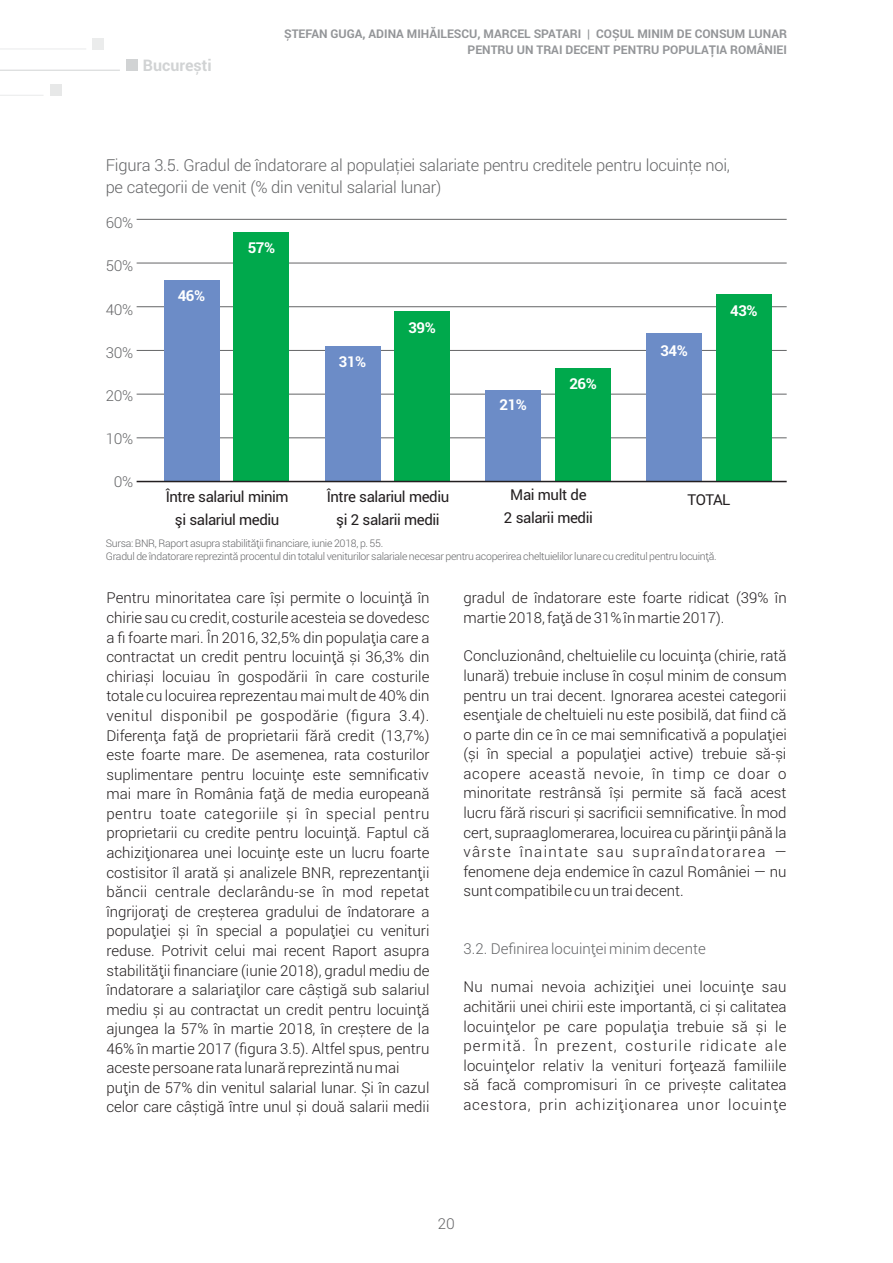
<style>
.page{position:relative;width:893px;height:1263px;background:#fff}
.page>*{position:absolute;margin:0;border:0;box-sizing:border-box;transform-origin:0 0}
.t1{font:300 16.5px/21.8px "Roboto";letter-spacing:-.015em;color:#646567}
.t2{font:700 15.9px "Roboto";color:#d1d3d4}
.t3{font:300 15px/19.5px "Roboto";color:#231f20}
.t4{font:15px/22.5px "Roboto";letter-spacing:-.025em;color:#231f20;text-align:center}
.t5{font:300 15px "Roboto";color:#646567}
.t6{font:700 15px "Roboto";letter-spacing:-.03em;color:#fff}
.t7{font:700 12px/15.9px "Roboto";color:#939598;text-align:right}
.t8{font:300 10.5px/12.9px "Roboto";letter-spacing:-.025em;color:#646567}
.s1{font-family:"Arial"}
</style>
<div class="page">
<hr style="left:0;top:70px;width:120px;height:1px;background:#d1d3d4">
<div style="left:126px;top:59px;width:12px;height:12px;background:#d1d3d4"></div>
<hr style="left:0;top:95px;width:44px;height:1px;background:#e9eaeb">
<div style="left:51px;top:84px;width:11px;height:11px;background:#e7e8e8"></div>
<hr style="left:0;top:48px;width:86px;height:1px;background:#e9eaeb">
<div style="left:92px;top:38px;width:12px;height:11px;background:#ebecec"></div>
<hr style="left:137px;top:263px;width:650px;height:1px;background:#646567">
<hr style="left:137px;top:306px;width:650px;height:1px;background:#646567">
<hr style="left:137px;top:350px;width:650px;height:1px;background:#646567">
<hr style="left:137px;top:437px;width:650px;height:1px;background:#646567">
<hr style="left:137px;top:219px;width:650px;height:1px;background:#646567">
<hr style="left:137px;top:394px;width:650px;height:1px;background:#646567">
<div style="left:164px;top:280px;width:55px;height:201px;background:#6c8cc7"></div>
<div style="left:234px;top:232px;width:55px;height:249px;background:#00a94c"></div>
<div style="left:325px;top:346px;width:55px;height:135px;background:#6c8cc7"></div>
<div style="left:395px;top:311px;width:55px;height:170px;background:#00a94c"></div>
<div style="left:486px;top:390px;width:55px;height:91px;background:#6c8cc7"></div>
<div style="left:555px;top:368px;width:56px;height:113px;background:#00a94c"></div>
<div style="left:647px;top:333px;width:55px;height:148px;background:#6c8cc7"></div>
<div style="left:716px;top:294px;width:55px;height:187px;background:#00a94c"></div>
<hr style="left:137px;top:481px;width:650px;height:1px;background:#231f20">
<p class="t2" style="left:143px;top:54px;width:70px">București</p>
<p class="t7" style="left:284px;top:25px;width:504px">ȘTEFAN GUGA, ADINA MIHĂILESCU, MARCEL SPATARI | COȘUL MINIM DE CONSUM LUNAR<br>PENTRU UN TRAI DECENT PENTRU POPULA<span class="s1">Ț</span>IA ROMÂNIEI</p>
<p class="t1" style="left:106px;top:154px;width:626px">Figura 3.5. Gradul de îndatorare al populaţiei salariate pentru creditele pentru locuinţe noi, pe categorii de venit (% din venitul salarial lunar)</p>
<p class="t5" style="left:106px;top:213px;width:29px">60%</p>
<p class="t5" style="left:106px;top:256px;width:29px">50%</p>
<p class="t5" style="left:106px;top:299px;width:29px">40%</p>
<p class="t5" style="left:106px;top:342px;width:29px">30%</p>
<p class="t5" style="left:106px;top:385px;width:29px">20%</p>
<p class="t5" style="left:106px;top:428px;width:29px">10%</p>
<p class="t5" style="left:114px;top:471px;width:21px">0%</p>
<p class="t6" style="left:178px;top:286px;width:29px">46%</p>
<p class="t6" style="left:248px;top:238px;width:29px">57%</p>
<p class="t4" style="left:166px;top:485px;width:125px">Între salariul minim şi salariul mediu</p>
<p class="t6" style="left:339px;top:351px;width:29px">31%</p>
<p class="t6" style="left:408px;top:318px;width:29px">39%</p>
<p class="t6" style="left:500px;top:394px;width:29px">21%</p>
<p class="t6" style="left:569px;top:374px;width:29px">26%</p>
<p class="t6" style="left:660px;top:340px;width:29px">34%</p>
<p class="t6" style="left:730px;top:301px;width:29px">43%</p>
<p class="t4" style="left:327px;top:485px;width:124px">Între salariul mediu şi 2 salarii medii</p>
<p class="t4" style="left:504px;top:483px;width:90px">Mai mult de<br>2 salarii medii</p>
<p class="t4" style="left:688px;top:488px;width:44px">TOTAL</p>
<p class="t8" style="left:106px;top:536px;width:612px">Sursa: BNR, Raport asupra stabilității financiare, iunie 2018, p. 55.<br>Gradul de îndatorare reprezintă procentul din totalul veniturilor salariale necesar pentru acoperirea cheltuielilor lunare cu creditul pentru locuință.</p>
<p class="t3" style="left:106px;top:588px;width:325px">Pentru minoritatea care își permite o locuință în chirie sau cu credit, costurile acesteia se dovedesc a fi foarte mari. În 2016, 32,5% din populația care a contractat un credit pentru locuință și 36,3% din chiriași locuiau în gospodării în care costurile totale cu locuirea reprezentau mai mult de 40% din venitul disponibil pe gospodărie (figura 3.4).<br>Diferența față de proprietarii fără credit (13,7%) este foarte mare. De asemenea, rata costurilor suplimentare pentru locuințe este semnificativ mai mare în România față de media europeană pentru toate categoriile și în special pentru proprietarii cu credite pentru locuință. Faptul că achiziționarea unei locuințe este un lucru foarte costisitor îl arată și analizele BNR, reprezentanții băncii centrale declarându-se în mod repetat îngrijorați de creșterea gradului de îndatorare a populației și în special a populației cu venituri reduse. Potrivit celui mai recent Raport asupra stabilității financiare (iunie 2018), gradul mediu de îndatorare a salariaților care câștigă sub salariul mediu și au contractat un credit pentru locuință ajungea la 57% în martie 2018, în creștere de la 46% în martie 2017 (figura 3.5). Altfel spus, pentru aceste persoane rata lunară reprezintă nu mai puțin de 57% din venitul salarial lunar. Și în cazul celor care câștigă între unul și două salarii medii</p>
<p class="t3" style="left:463px;top:588px;width:325px">gradul de îndatorare este foarte ridicat (39% în martie 2018, față de 31% în martie 2017).</p>
<p class="t3" style="left:463px;top:646px;width:325px;text-align:justify">Concluzionând, cheltuielile cu locuința (chirie, rată lunară) trebuie incluse în coșul minim de consum pentru un trai decent. Ignorarea acestei categorii esențiale de cheltuieli nu este posibilă, dat fiind că o parte din ce în ce mai semnificativă a populației (și în special a populației active) trebuie să-și acopere această nevoie, în timp ce doar o minoritate restrânsă își permite să facă acest lucru fără riscuri și sacrificii semnificative. În mod cert, supraaglomerarea, locuirea cu părinții până la vârste înaintate sau supraîndatorarea — fenomene deja endemice în cazul României — nu sunt compatibile cu un trai decent.</p>
<p class="t5" style="left:463px;top:938px;width:244px">3.2. Definirea locuinței minim decente</p>
<p class="t3" style="left:463px;top:977px;width:325px;text-align:justify">Nu numai nevoia achiziției unei locuințe sau achitării unei chirii este importantă, ci și calitatea locuințelor pe care populația trebuie să și le permită. În prezent, costurile ridicate ale locuințelor relativ la venituri forțează familiile să facă compromisuri în ce privește calitatea acestora, prin achiziționarea unor locuințe</p>
<p class="t5" style="left:438px;top:1213px;width:19px">20</p>
</div>
